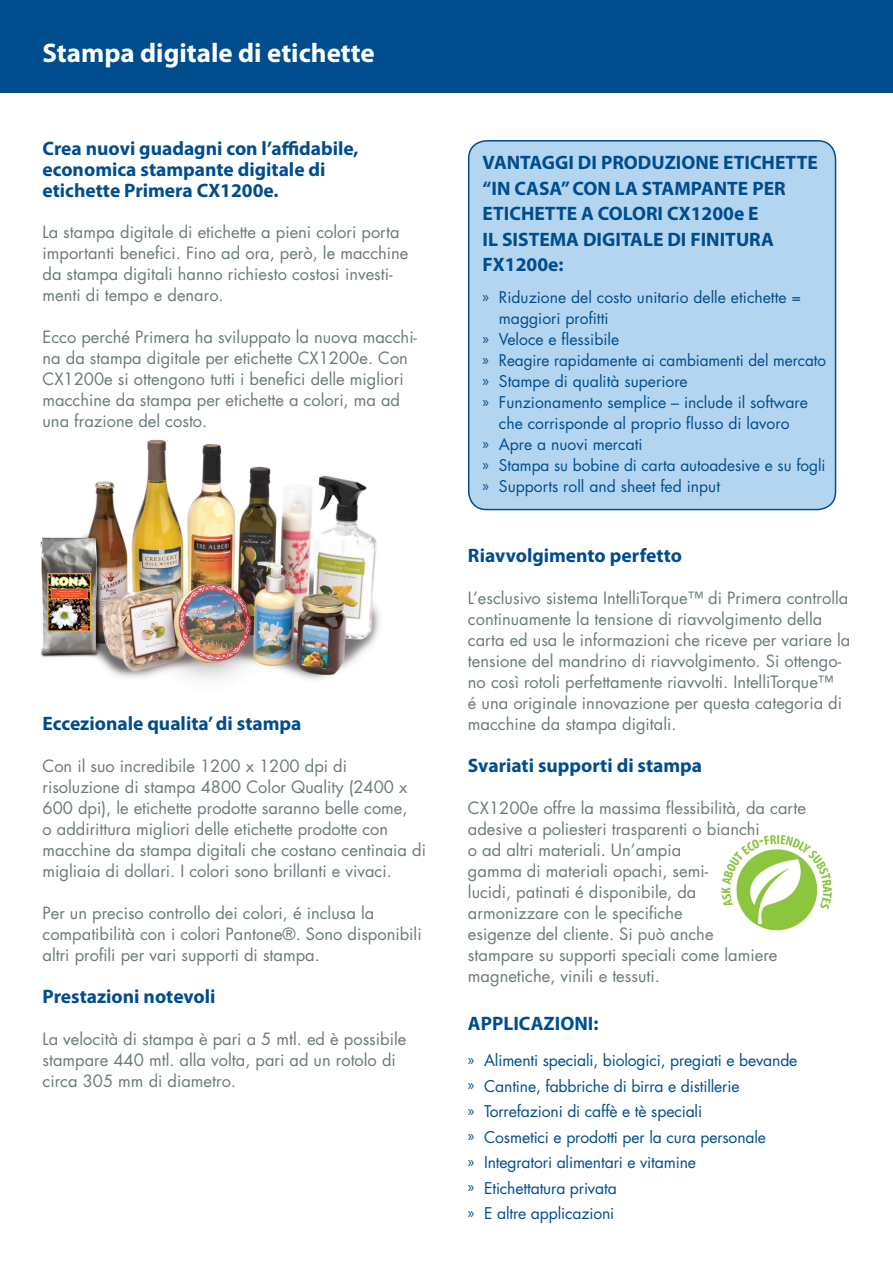
<style>
.page{position:relative;width:893px;height:1263px;background:#fff}
.page>*{position:absolute;margin:0;border:0;box-sizing:border-box;transform-origin:0 0}
.t1{font:700 27px "Myriad Pro";color:#fff}
.t2{font:700 19.5px/25.5px "Myriad Pro";color:#004d8d}
.t3{font:16.5px/21px "Futura Std";color:#6b7a7c}
.t4{font:15.75px/25.5px "Futura Std";letter-spacing:-.005em;color:#004d8d}
.s1{font-family:"Myriad Pro"}
</style>
<div class="page">
<img style="left:40px;top:439px;width:340px;height:241px">
<div style="left:0;top:0;width:893px;height:92px;background:#004d8d"></div>
<div style="left:469px;top:141px;width:366px;height:368px;background:#b4d5f0;border-radius:18px"></div>
<div style="left:468px;top:140px;width:368px;height:370px;border:2px solid #004d8d;border-radius:18px"></div>
<img style="left:721px;top:834px;width:111px;height:97px">
<h1 class="t1" style="left:43px;top:36px;width:334px">Stampa digitale di etichette</h1>
<p class="t2" style="left:43px;top:137px;width:318px;line-height:21px">Crea nuovi guadagni con l’affidabile, economica stampante digitale di etichette Primera CX1200e.</p>
<p class="t3" style="left:43px;top:222px;width:368px">La stampa digitale di etichette a pieni colori porta importanti benefici. Fino ad ora, però, le macchine da stampa digitali hanno richiesto costosi investi&shy;menti di tempo e denaro.</p>
<p class="t3" style="left:43px;top:327px;width:376px">Ecco perché Primera ha sviluppato la nuova macchi&shy;na da stampa digitale per etichette CX1200e. Con CX1200e si ottengono tutti i benefici delle migliori macchine da stampa per etichette a colori, ma ad una frazione del costo.</p>
<p class="t2" style="left:43px;top:710px;width:260px">Eccezionale qualita’ di stampa</p>
<p class="t3" style="left:43px;top:755px;width:385px">Con il suo incredibile 1200 x 1200 dpi di risoluzione di stampa 4800 Color Quality (2400 x 600 dpi), le etichette prodotte saranno belle come,<br>o addirittura migliori delle etichette prodotte con macchine da stampa digitali che costano centinaia di migliaia di dollari. I colori sono brillanti e vivaci.</p>
<p class="t3" style="left:43px;top:902px;width:381px">Per un preciso controllo dei colori, é inclusa la compatibilità con i colori Pantone®. Sono disponibili altri profili per vari supporti di stampa.</p>
<p class="t2" style="left:43px;top:983px;width:174px">Prestazioni notevoli</p>
<p class="t3" style="left:43px;top:1028px;width:365px">La velocità di stampa è pari a 5 mtl. ed è possibile stampare 440 mtl. alla volta, pari ad un rotolo di circa 305 mm di diametro.</p>
<p class="t2" style="left:483px;top:149px;width:337px">VANTAGGI DI PRODUZIONE ETICHETTE “IN CASA” CON LA STAMPANTE PER<br>ETICHETTE A COLORI CX1200e E<br>IL SISTEMA DIGITALE DI FINITURA<br>FX1200e:</p>
<p class="t4" style="left:483px;top:285px;width:320px"><span class="s1">»</span> Riduzione del costo unitario delle etichette =</p>
<p class="t4" style="left:499px;top:306px;width:111px">maggiori profitti</p>
<p class="t4" style="left:483px;top:327px;width:138px"><span class="s1">»</span> Veloce e flessibile</p>
<p class="t4" style="left:483px;top:348px;width:345px"><span class="s1">»</span> Reagire rapidamente ai cambiamenti del mercato</p>
<p class="t4" style="left:483px;top:369px;width:207px"><span class="s1">»</span> Stampe di qualità superiore</p>
<p class="t4" style="left:483px;top:390px;width:327px"><span class="s1">»</span> Funzionamento semplice – include il software</p>
<p class="t4" style="left:499px;top:411px;width:292px">che corrisponde al proprio flusso di lavoro</p>
<p class="t4" style="left:483px;top:432px;width:162px"><span class="s1">»</span> Apre a nuovi mercati</p>
<p class="t4" style="left:483px;top:453px;width:344px"><span class="s1">»</span> Stampa su bobine di carta autoadesive e su fogli</p>
<p class="t4" style="left:483px;top:474px;width:239px"><span class="s1">»</span> Supports roll and sheet fed input</p>
<p class="t2" style="left:468px;top:542px;width:216px">Riavvolgimento perfetto</p>
<p class="t3" style="left:468px;top:588px;width:384px">L’esclusivo sistema IntelliTorque™ di Primera controlla continuamente la tensione di riavvolgimento della carta ed usa le informazioni che riceve per variare la tensione del mandrino di riavvolgimento. Si ottengo&shy;no così rotoli perfettamente riavvolti. IntelliTorque™<br>é una originale innovazione per questa categoria di macchine da stampa digitali.</p>
<p class="t2" style="left:468px;top:752px;width:236px">Svariati supporti di stampa</p>
<p class="t3" style="left:468px;top:798px;width:339px">CX1200e offre la massima flessibilità, da carte adesive a poliesteri trasparenti o bianchi<br>o ad altri materiali. Un’ampia<br>gamma di materiali opachi, semi-<br>lucidi, patinati é disponibile, da<br>armonizzare con le specifiche<br>esigenze del cliente. Si può anche<br>stampare su supporti speciali come lamiere magnetiche, vinili e tessuti.</p>
<p class="t2" style="left:468px;top:1010px;width:132px">APPLICAZIONI:</p>
<p class="t4" style="left:468px;top:1048px;width:331px"><span class="s1">»</span> Alimenti speciali, biologici, pregiati e bevande <span class="s1">»</span> Cantine, fabbriche di birra e distillerie<br><span class="s1">»</span> Torrefazioni di caffè e tè speciali<br><span class="s1">»</span> Cosmetici e prodotti per la cura personale<br><span class="s1">»</span> Integratori alimentari e vitamine<br><span class="s1">»</span> Etichettatura privata<br><span class="s1">»</span> E altre applicazioni</p>
</div>
